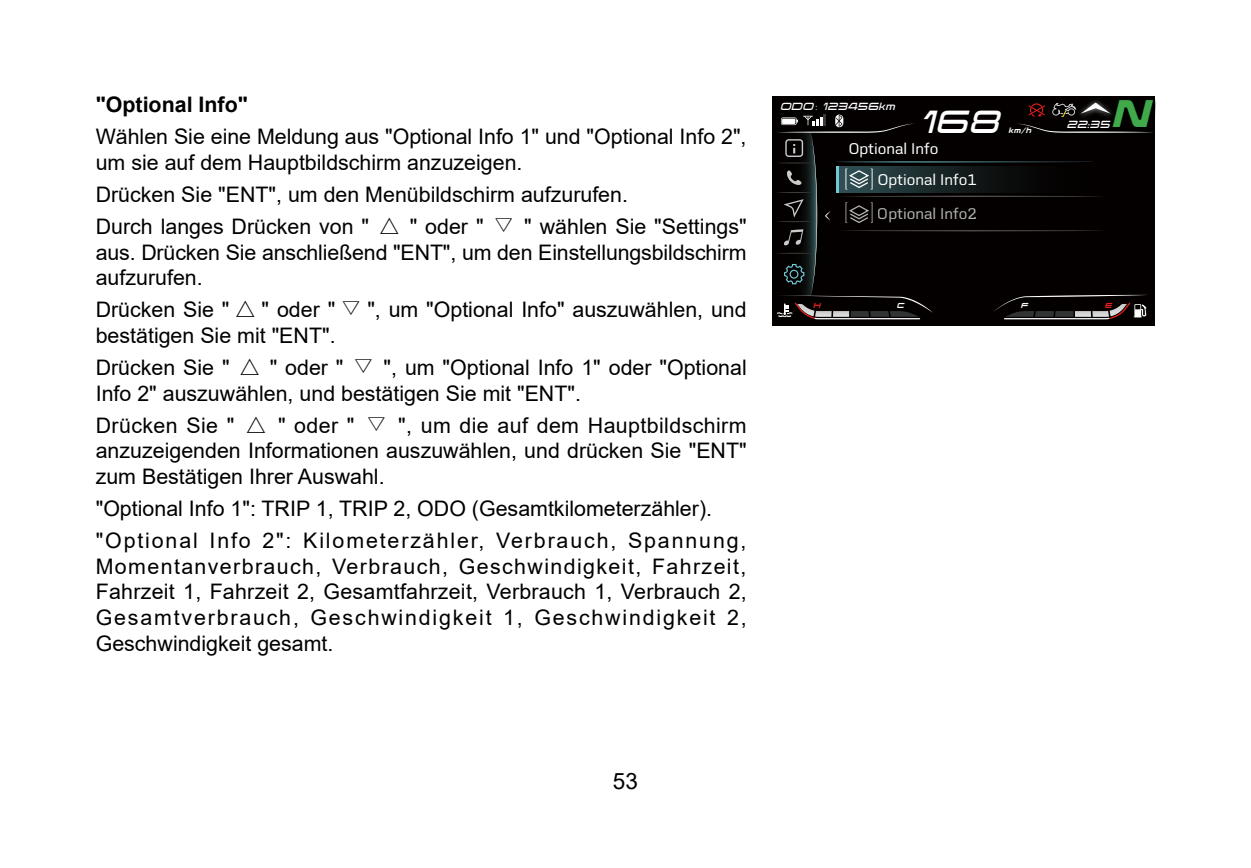
<style>
.page{position:relative;width:1251px;height:868px;background:#fff}
.page>*{position:absolute;margin:0;border:0;box-sizing:border-box;transform-origin:0 0}
.t1{font:italic 700 33.52px "Korataki W01";color:#40aa4a}
.t2{font:italic 27.9px "Korataki W01";color:#fff}
.t3{font:22.5px "Arial";color:#000}
.t4{font:21.38px/25.7px "Arial";color:#000}
.t5{font:21.38px/31.9px "Arial";letter-spacing:.03em;color:#000}
.t6{font:700 21.38px "Arial";color:#000}
.t7{font:16.2px/31.1px "CFMOT Ofont";color:#fff}
.t8{font:italic 9px "Korataki W01";color:#fff}
.t9{font:italic 6.75px "Korataki W01";color:#fff}
.t10{font:italic 6.3px "Korataki W01";color:#e7211a}
.t11{font:italic 6.3px "Korataki W01";color:#fff}
.s1{font-family:"Sim Sun"}
.s2{font-family:"Adobe Song Std";font-weight:300;font-style:normal}
</style>
<div class="page">
<img style="left:1117px;top:96px;width:37px;height:5px">
<img style="left:1073px;top:96px;width:44px;height:5px">
<svg style="left:772px;top:101px;width:382px;height:225px;background:#0e0c0c"></svg>
<p class="t6" style="left:96px;top:89px;width:154px">"Optional Info"</p>
<p class="t4" style="left:96px;top:124px;width:652px">Wählen Sie eine Meldung aus "Optional Info 1" und "Optional Info 2", um sie auf dem Hauptbildschirm anzuzeigen.</p>
<p class="t4" style="left:96px;top:178px;width:652px;line-height:31.9px">Drücken Sie "ENT", um den Menübildschirm aufzurufen.<br>Durch langes Drücken von " <span class="s1">△</span> " oder " <span class="s1">▽</span> " wählen Sie "Settings"</p>
<p class="t4" style="left:96px;top:239px;width:652px">aus. Drücken Sie anschließend "ENT", um den Einstellungsbildschirm aufzurufen.</p>
<p class="t4" style="left:96px;top:297px;width:652px">Drücken Sie " <span class="s1">△</span> " oder " <span class="s1">▽</span> ", um "Optional Info" auszuwählen, und bestätigen Sie mit "ENT".</p>
<p class="t4" style="left:96px;top:354px;width:652px">Drücken Sie " <span class="s1">△</span> " oder " <span class="s1">▽</span> ", um "Optional Info 1" oder "Optional<br>Info 2" auszuwählen, und bestätigen Sie mit "ENT".</p>
<p class="t4" style="left:96px;top:412px;width:652px;text-align:justify">Drücken Sie " <span class="s1">△</span> " oder " <span class="s1">▽</span> ", um die auf dem Hauptbildschirm anzuzeigenden Informationen auszuwählen, und drücken Sie "ENT" zum Bestätigen Ihrer Auswahl.</p>
<p class="t5" style="left:96px;top:492px;width:652px">"Optional Info 1": TRIP 1, TRIP 2, ODO (Gesamtkilometerzähler). "Optional Info 2": Kilometerzähler, Verbrauch, Spannung,</p>
<p class="t4" style="left:96px;top:553px;width:652px;text-align:justify">Momentanverbrauch, Verbrauch, Geschwindigkeit, Fahrzeit, Fahrzeit 1, Fahrzeit 2, Gesamtfahrzeit, Verbrauch 1, Verbrauch 2, Gesamtverbrauch, Geschwindigkeit 1, Geschwindigkeit 2, Geschwindigkeit gesamt.</p>
<p class="t8" style="left:780px;top:101px;width:117px">ODO<span class="s2">：</span>123456km</p>
<h2 class="t2" style="left:922px;top:105px;width:81px">168</h2>
<p class="t9" style="left:1008px;top:126px;width:25px">km/h</p>
<p class="t7" style="left:877px;top:133px;width:100px;text-indent:-29px">Optional Info<br>Optional Info1</p>
<p class="t7" style="left:877px;top:198px;width:100px">Optional Info2</p>
<h1 class="t1" style="left:1113px;top:93px;width:40px">N</h1>
<p class="t8" style="left:1067px;top:119px;width:45px">22:35</p>
<p class="t11" style="left:896px;top:302px;width:9px">C</p>
<p class="t10" style="left:812px;top:302px;width:9px">H</p>
<p class="t11" style="left:1020px;top:302px;width:9px">F</p>
<p class="t10" style="left:1104px;top:302px;width:9px">E</p>
<p class="t3" style="left:613px;top:765px;width:27px">53</p>
</div>
